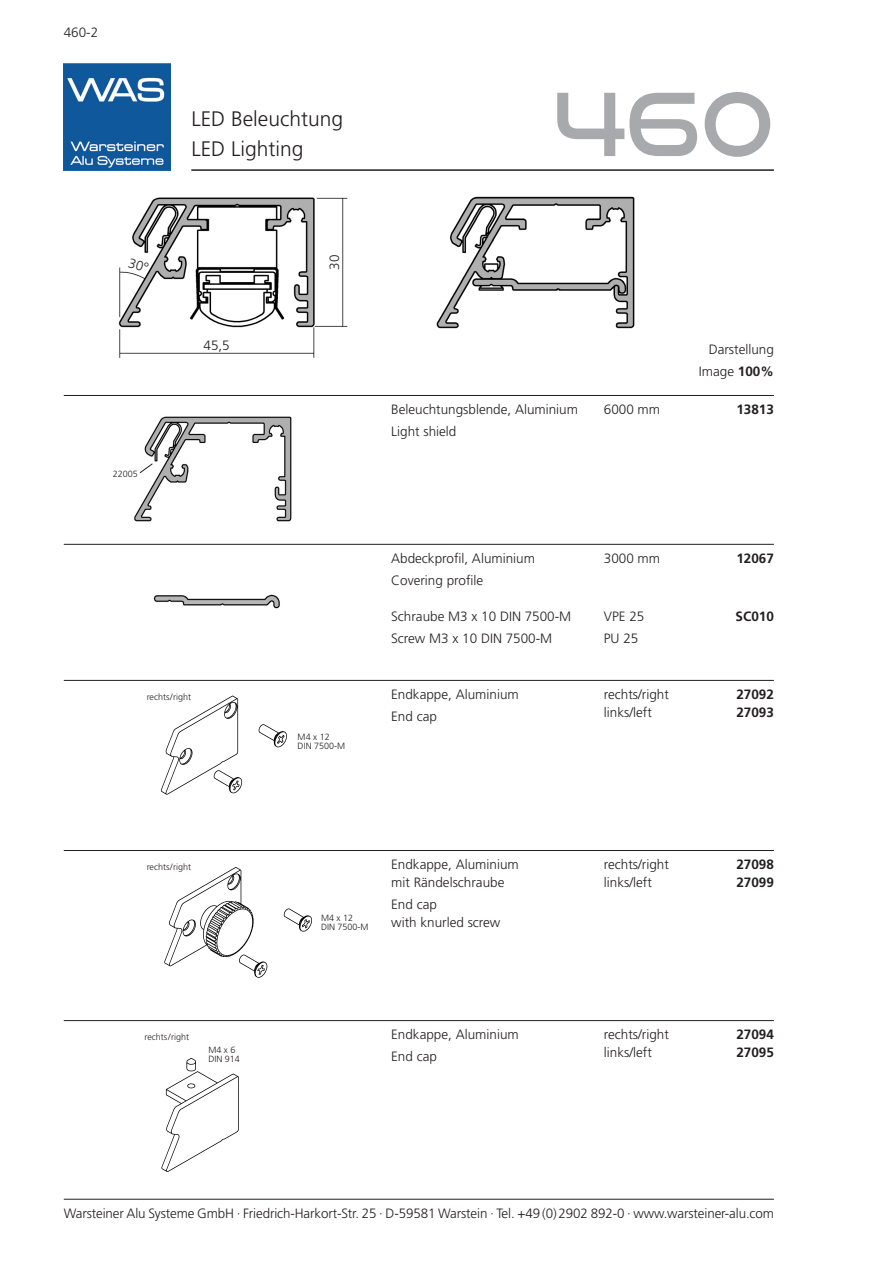
<style>
.page{position:relative;width:893px;height:1263px;background:#fff}
.page>*{position:absolute;margin:0;border:0;box-sizing:border-box;transform-origin:0 0}
.t1{font:87px "Good Times Rg";color:#a8a9ad}
.t2{font:300 21px "Frutiger";color:#231f20}
.t3{font:300 13.5px/18px "Frutiger";color:#231f20}
.t4{font:700 13.5px "Frutiger";color:#231f20}
.t5{font:300 9px/9px "Frutiger";color:#231f20}
.s1{font-weight:700}
</style>
<div class="page">
<hr style="left:64px;top:1199px;width:710px;height:1px;background:#231f20">
<img style="left:64px;top:64px;width:106px;height:106px">
<hr style="left:64px;top:395px;width:710px;height:1px;background:#231f20">
<img style="left:436px;top:196px;width:199px;height:133px">
<img style="left:118px;top:197px;width:230px;height:161px">
<img style="left:134px;top:416px;width:158px;height:106px">
<hr style="left:64px;top:544px;width:710px;height:1px;background:#231f20">
<img style="left:153px;top:594px;width:127px;height:15px">
<hr style="left:64px;top:680px;width:710px;height:1px;background:#231f20">
<img style="left:160px;top:695px;width:127px;height:100px">
<hr style="left:64px;top:850px;width:710px;height:1px;background:#231f20">
<img style="left:164px;top:867px;width:148px;height:111px">
<hr style="left:64px;top:1020px;width:710px;height:1px;background:#231f20">
<img style="left:161px;top:1057px;width:78px;height:115px">
<svg style="left:139px;top:463px;width:14px;height:10px"></svg>
<hr style="left:191px;top:169px;width:583px;height:2px;background:#231f20">
<svg style="left:128px;top:258px;width:21px;height:13px"></svg>
<p class="t3" style="left:64px;top:24px;width:36px">460-2</p>
<p class="t5" style="left:113px;top:470px;width:27px">22005</p>
<p class="t2" style="left:191px;top:111px;width:153px">LED Beleuchtung</p>
<p class="t2" style="left:191px;top:140px;width:114px">LED Lighting</p>
<p class="t3" style="left:204px;top:337px;width:28px">45,5</p>
<p class="t3" style="left:326px;top:270px;width:17px;rotate:-90deg">30</p>
<p class="t5" style="left:147px;top:693px;width:46px">rechts/right</p>
<p class="t5" style="left:298px;top:733px;width:49px">M4 x 12<br>DIN 7500-M</p>
<p class="t1" style="left:553px;top:69px;width:222px">460</p>
<p class="t3" style="left:709px;top:341px;width:67px">Darstellung</p>
<p class="t3" style="left:699px;top:364px;width:77px">Image <span class="s1">100%</span></p>
<p class="t3" style="left:391px;top:401px;width:188px">Beleuchtungsblende, Aluminium</p>
<p class="t3" style="left:604px;top:401px;width:58px">6000 mm</p>
<p class="t4" style="left:736px;top:404px;width:39px">13813</p>
<p class="t3" style="left:391px;top:424px;width:67px">Light shield</p>
<p class="t3" style="left:391px;top:550px;width:145px">Abdeckprofil, Aluminium</p>
<p class="t3" style="left:604px;top:550px;width:58px">3000 mm</p>
<p class="t4" style="left:736px;top:553px;width:39px">12067</p>
<p class="t3" style="left:391px;top:572px;width:94px">Covering profile</p>
<p class="t3" style="left:391px;top:608px;width:182px">Schraube M3 x 10 DIN 7500-M</p>
<p class="t3" style="left:604px;top:608px;width:42px">VPE 25</p>
<p class="t4" style="left:736px;top:611px;width:40px">SC010</p>
<p class="t3" style="left:391px;top:631px;width:163px">Screw M3 x 10 DIN 7500-M</p>
<p class="t3" style="left:604px;top:631px;width:36px">PU 25</p>
<p class="t3" style="left:391px;top:686px;width:129px">Endkappe, Aluminium</p>
<p class="t3" style="left:604px;top:686px;width:67px">rechts/right</p>
<p class="t4" style="left:736px;top:689px;width:39px">27092</p>
<p class="t3" style="left:391px;top:709px;width:47px">End cap</p>
<p class="t3" style="left:604px;top:704px;width:49px">links/left</p>
<p class="t4" style="left:736px;top:707px;width:39px">27093</p>
<p class="t5" style="left:147px;top:863px;width:46px">rechts/right</p>
<p class="t5" style="left:145px;top:1033px;width:46px">rechts/right</p>
<p class="t5" style="left:208px;top:1046px;width:33px">M4 x 6<br>DIN 914</p>
<p class="t5" style="left:321px;top:914px;width:49px">M4 x 12<br>DIN 7500-M</p>
<p class="t3" style="left:391px;top:856px;width:129px">Endkappe, Aluminium</p>
<p class="t3" style="left:604px;top:856px;width:67px">rechts/right</p>
<p class="t4" style="left:736px;top:859px;width:39px">27098</p>
<p class="t3" style="left:391px;top:874px;width:115px">mit Rändelschraube</p>
<p class="t3" style="left:604px;top:874px;width:49px">links/left</p>
<p class="t4" style="left:736px;top:877px;width:39px">27099</p>
<p class="t3" style="left:391px;top:897px;width:111px">End cap<br>with knurled screw</p>
<p class="t3" style="left:391px;top:1026px;width:129px">Endkappe, Aluminium</p>
<p class="t3" style="left:604px;top:1026px;width:67px">rechts/right</p>
<p class="t4" style="left:736px;top:1029px;width:39px">27094</p>
<p class="t3" style="left:391px;top:1049px;width:47px">End cap</p>
<p class="t3" style="left:604px;top:1044px;width:49px">links/left</p>
<p class="t4" style="left:736px;top:1047px;width:39px">27095</p>
<p class="t3" style="left:64px;top:1205px;width:712px">Warsteiner Alu Systeme GmbH · Friedrich-Harkort-Str. 25 · D-59581 Warstein · Tel. +49 (0) 2902 892-0 · www.warsteiner-alu.com</p>
</div>
